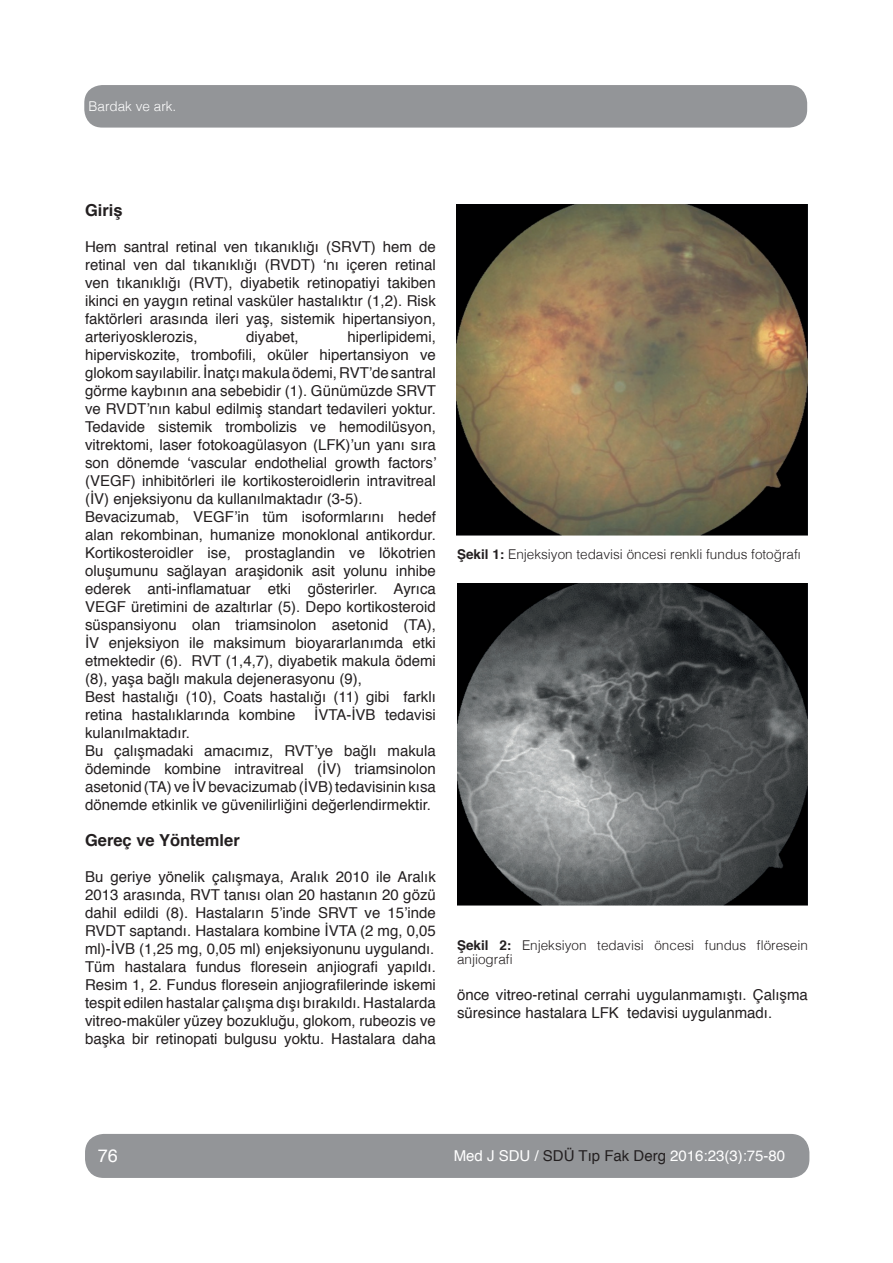
<style>
.page{position:relative;width:893px;height:1263px;background:#fff}
.page>*{position:absolute;margin:0;border:0;box-sizing:border-box;transform-origin:0 0}
.t1{font:18px "Helvetica";color:#fff}
.başlık{font:700 16.5px "Helvetica";color:#231f20}
.metin{font:15px/18px "Helvetica";color:#231f20;text-align:justify}
.alt_sol_band{font:15px "Helvetica";color:#fff}
.tablo_yazı{font:300 13.5px/13.5px "Helvetica";color:#231f20}
.üst_sol_band{font:300 13.5px "Helvetica";color:#fff}
.s1{font-weight:700}
.s2{color:#231f20}
</style>
<div class="page">
<div style="left:84px;top:85px;width:723px;height:43px;background:#939598;border-radius:18px"></div>
<div style="left:86px;top:1135px;width:723px;height:42px;background:#939598;border-radius:18px"></div>
<div style="left:85px;top:1134px;width:724px;height:44px;border:2px solid #939598;border-radius:18px"></div>
<img style="left:456px;top:204px;width:351px;height:332px">
<img style="left:457px;top:584px;width:351px;height:322px">
<p class="üst_sol_band" style="left:89px;top:95px;width:89px">Bardak ve ark.</p>
<p class="başlık" style="left:85px;top:197px;width:39px">Giriş</p>
<p class="metin" style="left:85px;top:238px;width:352px">Hem santral retinal ven tıkanıklığı (SRVT) hem de retinal ven dal tıkanıklığı (RVDT) ‘nı içeren retinal ven tıkanıklığı (RVT), diyabetik retinopatiyi takiben ikinci en yaygın retinal vasküler hastalıktır (1,2). Risk faktörleri arasında ileri yaş, sistemik hipertansiyon, arteriyosklerozis,</p>
<p class="metin" style="left:85px;top:328px;width:353px;text-indent:262px">hiperlipidemi, hiperviskozite, trombofili, oküler hipertansiyon ve glokom sayılabilir. İnatçı makula ödemi, RVT’de santral görme kaybının ana sebebidir (1). Günümüzde SRVT ve RVDT’nın kabul edilmiş standart tedavileri yoktur.<br>Tedavide sistemik trombolizis ve hemodilüsyon, vitrektomi, laser fotokoagülasyon (LFK)’un yanı sıra son dönemde ‘vascular endothelial growth factors’ (VEGF) inhibitörleri ile kortikosteroidlerin intravitreal (İV) enjeksiyonu da kullanılmaktadır (3-5).</p>
<p class="metin" style="left:85px;top:508px;width:352px">Bevacizumab, VEGF’in tüm isoformlarını hedef alan rekombinan, humanize monoklonal antikordur.<br>Kortikosteroidler ise, prostaglandin ve lökotrien oluşumunu sağlayan araşidonik asit yolunu inhibe ederek anti-inflamatuar etki gösterirler. Ayrıca VEGF üretimini de azaltırlar (5). Depo kortikosteroid süspansiyonu olan triamsinolon asetonid (TA),</p>
<p class="metin" style="left:85px;top:634px;width:352px">İV enjeksiyon ile maksimum bioyararlanımda etki etmektedir (6). RVT (1,4,7), diyabetik makula ödemi (8), yaşa bağlı makula dejenerasyonu (9),</p>
<p class="metin" style="left:85px;top:688px;width:352px">Best hastalığı (10), Coats hastalığı (11) gibi farklı retina hastalıklarında kombine İVTA-İVB tedavisi kulanılmaktadır.</p>
<p class="metin" style="left:85px;top:742px;width:352px">Bu çalışmadaki amacımız, RVT’ye bağlı makula ödeminde kombine intravitreal (İV) triamsinolon asetonid (TA) ve İV bevacizumab (İVB) tedavisinin kısa dönemde etkinlik ve güvenilirliğini değerlendirmektir.</p>
<p class="başlık" style="left:85px;top:827px;width:156px">Gereç ve Yöntemler</p>
<p class="metin" style="left:85px;top:868px;width:352px">Bu geriye yönelik çalışmaya, Aralık 2010 ile Aralık 2013 arasında, RVT tanısı olan 20 hastanın 20 gözü dahil edildi (8). Hastaların 5’inde SRVT ve 15’inde RVDT saptandı. Hastalara kombine İVTA (2 mg, 0,05 ml)-İVB (1,25 mg, 0,05 ml) enjeksiyonunu uygulandı.</p>
<p class="metin" style="left:85px;top:958px;width:352px">Tüm hastalara fundus floresein anjiografi yapıldı.<br>Resim 1, 2. Fundus floresein anjiografilerinde iskemi tespit edilen hastalar çalışma dışı bırakıldı. Hastalarda vitreo-maküler yüzey bozukluğu, glokom, rubeozis ve</p>
<p class="metin" style="left:85px;top:1030px;width:352px">başka bir retinopati bulgusu yoktu. Hastalara daha</p>
<p class="metin" style="left:246px;top:328px;width:54px">diyabet,</p>
<p class="tablo_yazı" style="left:457px;top:546px;width:345px"><span class="s1">Şekil 1:</span> Enjeksiyon tedavisi öncesi renkli fundus fotoğrafı</p>
<p class="tablo_yazı" style="left:457px;top:938px;width:352px"><span class="s1">Şekil 2:</span> Enjeksiyon tedavisi öncesi fundus flöresein anjiografi</p>
<p class="metin" style="left:457px;top:986px;width:352px">önce vitreo-retinal cerrahi uygulanmamıştı. Çalışma</p>
<p class="metin" style="left:457px;top:1004px;width:317px">süresince hastalara LFK tedavisi uygulanmadı.</p>
<p class="t1" style="left:98px;top:1142px;width:22px">76</p>
<p class="alt_sol_band" style="left:454px;top:1144px;width:333px">Med J SDU / <span class="s2">SDÜ Tıp Fak Derg</span> 2016:23(3):75-80</p>
</div>
